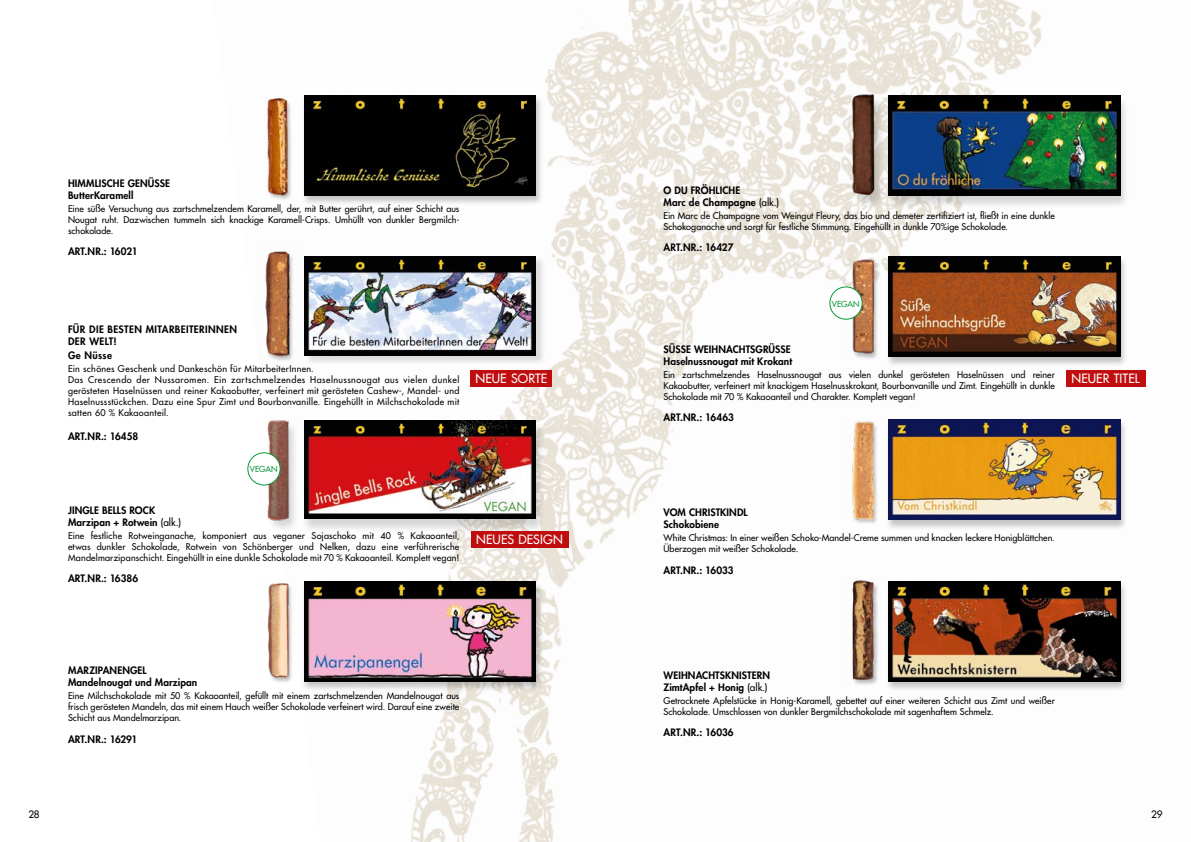
<style>
.page{position:relative;width:1191px;height:842px;background:#fff}
.page>*{position:absolute;margin:0;border:0;box-sizing:border-box;transform-origin:0 0}
.t1{font:500 12.5px "Futura Std";letter-spacing:.005em;color:#fff}
.t2{font:800 10px/12px "Futura Std";letter-spacing:.01em;color:#000}
.t3{font:800 10px/12px "Futura Std";letter-spacing:.04em;color:#000}
.t4{font:500 10px "Futura Std";color:#000}
.t5{font:500 9px/11px "Futura Std";letter-spacing:.01em;color:#000;text-align:justify}
.t6{font:500 9px/11px "Futura Std";letter-spacing:.035em;color:#000}
.t7{font:500 8.1px "Futura Std";color:#0b9839}
.s1{font-weight:500}
</style>
<div class="page">
<img style="left:248px;top:0;width:898px;height:842px">
<div style="left:885px;top:419px;width:242px;height:111px;background:#000;opacity:.23"></div>
<img style="left:888px;top:420px;width:232px;height:100px">
<div style="left:850px;top:423px;width:28px;height:102px;background:#000;opacity:.25"></div>
<img style="left:847px;top:420px;width:28px;height:101px">
<div style="left:267px;top:421px;width:32px;height:111px;background:#000;opacity:.15"></div>
<img style="left:261px;top:417px;width:37px;height:103px">
<div style="left:885px;top:98px;width:244px;height:111px;background:#000;opacity:.15"></div>
<img style="left:888px;top:96px;width:232px;height:100px">
<div style="left:301px;top:580px;width:242px;height:111px;background:#000;opacity:.23"></div>
<img style="left:304px;top:581px;width:232px;height:100px">
<div style="left:885px;top:255px;width:242px;height:113px;background:#000;opacity:.23"></div>
<img style="left:888px;top:256px;width:232px;height:101px">
<img style="left:844px;top:256px;width:37px;height:104px">
<div style="left:266px;top:583px;width:27px;height:101px;background:#000;opacity:.25"></div>
<img style="left:260px;top:579px;width:35px;height:102px">
<div style="left:850px;top:96px;width:36px;height:113px;background:#000;opacity:.15"></div>
<img style="left:840px;top:91px;width:44px;height:109px">
<div style="left:301px;top:422px;width:244px;height:111px;background:#000;opacity:.15"></div>
<img style="left:304px;top:420px;width:232px;height:99px">
<div style="left:471px;top:531px;width:97px;height:16px;background:#c00d0e"></div>
<div style="left:885px;top:580px;width:242px;height:111px;background:#000;opacity:.23"></div>
<img style="left:888px;top:581px;width:232px;height:100px">
<img style="left:842px;top:577px;width:39px;height:108px">
<div style="left:301px;top:95px;width:242px;height:111px;background:#000;opacity:.23"></div>
<img style="left:304px;top:96px;width:232px;height:100px">
<div style="left:267px;top:99px;width:26px;height:102px;background:#000;opacity:.25"></div>
<img style="left:266px;top:98px;width:23px;height:99px">
<div style="left:304px;top:256px;width:241px;height:110px;background:#000;opacity:.13"></div>
<img style="left:304px;top:256px;width:232px;height:100px">
<img style="left:259px;top:243px;width:37px;height:122px">
<div style="left:470px;top:370px;width:81px;height:16px;background:#c00d0e"></div>
<div style="left:1066px;top:370px;width:80px;height:16px;background:#c00d0e"></div>
<div style="left:248px;top:453px;width:32px;height:32px;background:#fff;border-radius:50%"></div>
<div style="left:247px;top:452px;width:33px;height:33px;border:1px solid #0b9839;border-radius:50%"></div>
<div style="left:830px;top:287px;width:32px;height:32px;background:#fff;border-radius:50%"></div>
<div style="left:829px;top:286px;width:33px;height:34px;border:1px solid #0b9839;border-radius:50%"></div>
<p class="t2" style="left:68px;top:177px;width:103px">HIMMLISCHE GENÜSSE<br>ButterKaramell</p>
<p class="t5" style="left:68px;top:203px;width:393px">Eine süße Versuchung aus zartschmelzendem Karamell, der, mit Butter gerührt, auf einer Schicht aus Nougat ruht. Dazwischen tummeln sich knackige Karamell-Crisps. Umhüllt von dunkler Bergmilch&shy;schokolade.</p>
<p class="t2" style="left:68px;top:245px;width:71px">ART.NR.: 16021</p>
<p class="t2" style="left:663px;top:184px;width:117px">O DU FRÖHLICHE<br>Marc de Champagne <span class="s1">(alk.)</span></p>
<p class="t5" style="left:663px;top:210px;width:393px">Ein Marc de Champagne vom Weingut Fleury, das bio und demeter zertifiziert ist, fließt in eine dunkle<br>Schokoganache und sorgt für festliche Stimmung. Eingehüllt in dunkle 70%ige Schokolade.</p>
<p class="t2" style="left:663px;top:241px;width:71px">ART.NR.: 16427</p>
<p class="t3" style="left:68px;top:323px;width:170px">FÜR DIE BESTEN MITARBEITERINNEN<br>DER WELT!</p>
<p class="t2" style="left:68px;top:349px;width:46px">Ge Nüsse</p>
<p class="t6" style="left:68px;top:363px;width:393px">Ein schönes Geschenk und Dankeschön für MitarbeiterInnen.<br>Das Crescendo der Nussaromen. Ein zartschmelzendes Haselnussnougat aus vielen dunkel gerösteten Haselnüssen und reiner Kakaobutter, verfeinert mit gerösteten Cashew-, Mandel- und Haselnussstückchen. Dazu eine Spur Zimt und Bourbonvanille. Eingehüllt in Milchschokolade mit satten 60 % Kakaoanteil.</p>
<p class="t2" style="left:68px;top:430px;width:72px">ART.NR.: 16458</p>
<p class="t7" style="left:250px;top:464px;width:29px">VEGAN</p>
<p class="t2" style="left:68px;top:504px;width:114px">JINGLE BELLS ROCK<br>Marzipan + Rotwein <span class="s1">(alk.)</span></p>
<p class="t5" style="left:68px;top:530px;width:393px">Eine festliche Rotweinganache, komponiert aus veganer Sojaschoko mit 40 % Kakaoanteil, etwas dunkler Schokolade, Rotwein von Schönberger und Nelken, dazu eine verführerische Mandelmarzipanschicht. Eingehüllt in eine dunkle Schokolade mit 70 % Kakaoanteil. Komplett vegan!</p>
<p class="t2" style="left:68px;top:572px;width:72px">ART.NR.: 16386</p>
<p class="t7" style="left:832px;top:299px;width:29px">VEGAN</p>
<p class="t2" style="left:663px;top:343px;width:130px">SÜSSE WEIHNACHTSGRÜSSE<br>Haselnussnougat mit Krokant</p>
<p class="t5" style="left:663px;top:369px;width:393px">Ein zartschmelzendes Haselnussnougat aus vielen dunkel gerösteten Haselnüssen und reiner Kakaobutter, verfeinert mit knackigem Haselnusskrokant, Bourbonvanille und Zimt. Eingehüllt in dunkle Schokolade mit 70 % Kakaoanteil und Charakter. Komplett vegan!</p>
<p class="t2" style="left:663px;top:411px;width:72px">ART.NR.: 16463</p>
<h1 class="t1" style="left:475px;top:370px;width:74px">NEUE SORTE</h1>
<h1 class="t1" style="left:1071px;top:370px;width:70px">NEUER TITEL</h1>
<h1 class="t1" style="left:476px;top:531px;width:88px">NEUES DESIGN</h1>
<p class="t2" style="left:663px;top:506px;width:86px">VOM CHRISTKINDL<br>Schokobiene</p>
<p class="t5" style="left:663px;top:532px;width:393px">White Christmas: In einer weißen Schoko-Mandel-Creme summen und knacken leckere Honigblättchen.<br>Überzogen mit weißer Schokolade.</p>
<p class="t2" style="left:663px;top:564px;width:72px">ART.NR.: 16033</p>
<p class="t2" style="left:68px;top:664px;width:131px">MARZIPANENGEL<br>Mandelnougat und Marzipan</p>
<p class="t5" style="left:68px;top:690px;width:393px">Eine Milchschokolade mit 50 % Kakaoanteil, gefüllt mit einem zartschmelzenden Mandelnougat aus frisch gerösteten Mandeln, das mit einem Hauch weißer Schokolade verfeinert wird. Darauf eine zweite Schicht aus Mandelmarzipan.</p>
<p class="t2" style="left:68px;top:733px;width:71px">ART.NR.: 16291</p>
<p class="t2" style="left:663px;top:669px;width:108px">WEIHNACHTSKNISTERN<br>ZimtApfel + Honig <span class="s1">(alk.)</span></p>
<p class="t5" style="left:663px;top:695px;width:393px">Getrocknete Apfelstücke in Honig-Karamell, gebettet auf einer weiteren Schicht aus Zimt und weißer<br>Schokolade. Umschlossen von dunkler Bergmilchschokolade mit sagenhaftem Schmelz.</p>
<p class="t2" style="left:663px;top:726px;width:72px">ART.NR.: 16036</p>
<p class="t4" style="left:28px;top:808px;width:13px">28</p>
<p class="t4" style="left:1151px;top:808px;width:13px">29</p>
</div>
